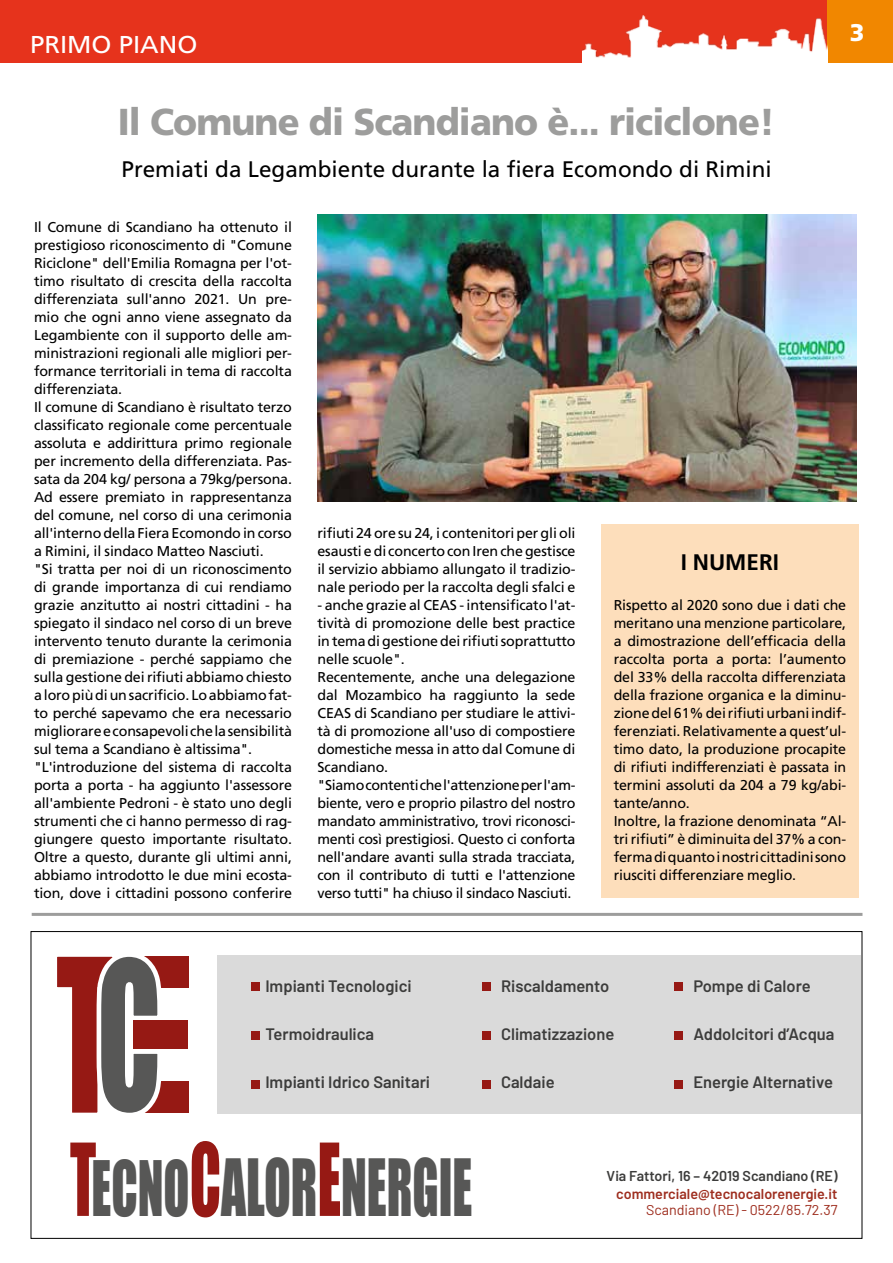
<style>
.page{position:relative;width:893px;height:1263px;background:#fff}
.page>*{position:absolute;margin:0;border:0;box-sizing:border-box;transform-origin:0 0}
.t1{font:72.45px "Impact";color:#575756;scale:.68 1}
.t2{font:900 37.5px "Frutiger";letter-spacing:-.025em;color:#9d9d9c;scale:.96 1}
.t3{font:24.45px "Frutiger";color:#fff;scale:1.06 1}
.t4{font:900 24px "Frutiger";color:#fff}
.t5{font:22.5px "Frutiger";color:#000}
.t6{font:700 22.5px "Frutiger";color:#000}
.t7{font:600 16.5px "Barlow";color:#3c3c3b}
.t8{font:14.25px/18px "Frutiger";letter-spacing:-.01em;color:#000}
.t9{font:600 14.25px "Barlow";color:#9e2e1f}
.t10{font:600 14.25px "Barlow";color:#3c3c3b}
.t11{font:14.25px "Barlow";color:#9e2e1f}
.s1{font-size:92.85px;color:#961914}
.s2{font-size:70.2px}
</style>
<div class="page">
<div style="left:217px;top:955px;width:644px;height:159px;background:#dadada"></div>
<div style="left:251px;top:983px;width:8px;height:8px;background:#961914"></div>
<div style="left:482px;top:983px;width:9px;height:8px;background:#961914"></div>
<div style="left:675px;top:983px;width:8px;height:8px;background:#961914"></div>
<div style="left:251px;top:1031px;width:8px;height:8px;background:#961914"></div>
<div style="left:482px;top:1031px;width:9px;height:8px;background:#961914"></div>
<div style="left:675px;top:1031px;width:8px;height:8px;background:#961914"></div>
<div style="left:251px;top:1080px;width:8px;height:8px;background:#961914"></div>
<div style="left:482px;top:1080px;width:9px;height:8px;background:#961914"></div>
<div style="left:675px;top:1080px;width:8px;height:8px;background:#961914"></div>
<div style="left:134px;top:956px;width:55px;height:31px;background:#961914"></div>
<div style="left:134px;top:1082px;width:55px;height:31px;background:#961914"></div>
<svg style="left:57px;top:956px;width:108px;height:157px"></svg>
<div style="left:133px;top:1021px;width:55px;height:28px;background:#961914"></div>
<div style="left:0;top:0;width:893px;height:63px;background:#e6331c"></div>
<div style="left:827px;top:0;width:66px;height:63px;background:#f18700"></div>
<img style="left:583px;top:16px;width:244px;height:47px">
<hr style="left:32px;top:913px;width:830px;height:3px;background:#9d9d9c">
<img style="left:317px;top:214px;width:540px;height:288px">
<div style="left:601px;top:524px;width:258px;height:374px;background:#fddebb"></div>
<h3 class="t3" style="left:30px;top:30px;width:159px">PRIMO PIANO</h3>
<h2 class="t2" style="left:118px;top:99px;width:686px">Il Comune di Scandiano è... riciclone!</h2>
<h3 class="t5" style="left:122px;top:156px;width:652px">Premiati da Legambiente durante la fiera Ecomondo di Rimini</h3>
<h3 class="t4" style="left:850px;top:19px;width:16px">3</h3>
<p class="t8" style="left:34px;top:218px;width:259px">Il Comune di Scandiano ha ottenuto il prestigioso riconoscimento di "Comune Riciclone" dell'Emilia Romagna per l'ot&shy;timo risultato di crescita della raccolta differenziata sull'anno 2021. Un pre&shy;mio che ogni anno viene assegnato da Legambiente con il supporto delle am&shy;ministrazioni regionali alle migliori per&shy;formance territoriali in tema di raccolta differenziata.<br>Il comune di Scandiano è risultato terzo classificato regionale come percentuale assoluta e addirittura primo regionale per incremento della differenziata. Pas&shy;sata da 204 kg/ persona a 79kg/persona.<br>Ad essere premiato in rappresentanza del comune, nel corso di una cerimonia all'interno della Fiera Ecomondo in corso a Rimini, il sindaco Matteo Nasciuti.<br>"Si tratta per noi di un riconoscimento di grande importanza di cui rendiamo grazie anzitutto ai nostri cittadini - ha spiegato il sindaco nel corso di un breve intervento tenuto durante la cerimonia di premiazione - perché sappiamo che sulla gestione dei rifiuti abbiamo chiesto a loro più di un sacrificio. Lo abbiamo fat&shy;to perché sapevamo che era necessario migliorare e consapevoli che la sensibilità sul tema a Scandiano è altissima". "L'introduzione del sistema di raccolta porta a porta - ha aggiunto l'assessore all'ambiente Pedroni - è stato uno degli strumenti che ci hanno permesso di rag&shy;giungere questo importante risultato.<br>Oltre a questo, durante gli ultimi anni, abbiamo introdotto le due mini ecosta&shy;tion, dove i cittadini possono conferire</p>
<p class="t8" style="left:317px;top:524px;width:259px;text-align:justify">rifiuti 24 ore su 24, i contenitori per gli oli esausti e di concerto con Iren che gestisce il servizio abbiamo allungato il tradizio&shy;nale periodo per la raccolta degli sfalci e</p>
<p class="t8" style="left:317px;top:596px;width:259px">- anche grazie al CEAS - intensificato l'at&shy;tività di promozione delle best practice in tema di gestione dei rifiuti soprattutto nelle scuole".<br>Recentemente, anche una delegazione dal Mozambico ha raggiunto la sede CEAS di Scandiano per studiare le attivi&shy;tà di promozione all'uso di compostiere domestiche messa in atto dal Comune di Scandiano.<br>"Siamo contenti che l'attenzione per l'am&shy;biente, vero e proprio pilastro del nostro mandato amministrativo, trovi riconosci&shy;menti così prestigiosi. Questo ci conforta nell'andare avanti sulla strada tracciata, con il contributo di tutti e l'attenzione verso tutti" ha chiuso il sindaco Nasciuti.</p>
<h3 class="t6" style="left:681px;top:549px;width:100px">I NUMERI</h3>
<p class="t8" style="left:614px;top:596px;width:234px">Rispetto al 2020 sono due i dati che meritano una menzione particolare, a dimostrazione dell’efficacia della raccolta porta a porta: l’aumento del 33% della raccolta differenziata della frazione organica e la diminu&shy;zione del 61% dei rifiuti urbani indif&shy;ferenziati. Relativamente a quest’ul&shy;timo dato, la produzione procapite di rifiuti indifferenziati è passata in termini assoluti da 204 a 79 kg/abi&shy;tante/anno.<br>Inoltre, la frazione denominata “Al&shy;tri rifiuti” è diminuita del 37% a con&shy;ferma di quanto i nostri cittadini sono riusciti differenziare meglio.</p>
<p class="t7" style="left:265px;top:974px;width:148px">Impianti Tecnologici</p>
<p class="t7" style="left:265px;top:1022px;width:110px">Termoidraulica</p>
<p class="t7" style="left:265px;top:1070px;width:166px">Impianti Idrico Sanitari</p>
<h1 class="t1" style="left:70px;top:1131px;width:593px"><span class="s1">T</span><span class="s2">ECNO</span><span class="s1">C</span>ALOR<span class="s1">E</span>NERGIE</h1>
<p class="t7" style="left:501px;top:974px;width:110px">Riscaldamento</p>
<p class="t7" style="left:501px;top:1022px;width:115px">Climatizzazione</p>
<p class="t7" style="left:501px;top:1070px;width:55px">Caldaie</p>
<p class="t7" style="left:693px;top:974px;width:119px">Pompe di Calore</p>
<p class="t7" style="left:693px;top:1022px;width:143px">Addolcitori d’Acqua</p>
<p class="t7" style="left:693px;top:1070px;width:141px">Energie Alternative</p>
<p class="t10" style="left:607px;top:1166px;width:232px">Via Fattori, 16 – 42019 Scandiano (RE)</p>
<p class="t9" style="left:616px;top:1183px;width:223px">commerciale@tecnocalorenergie.it</p>
<p class="t11" style="left:646px;top:1200px;width:193px">Scandiano (RE) - 0522/85.72.37</p>
</div>
